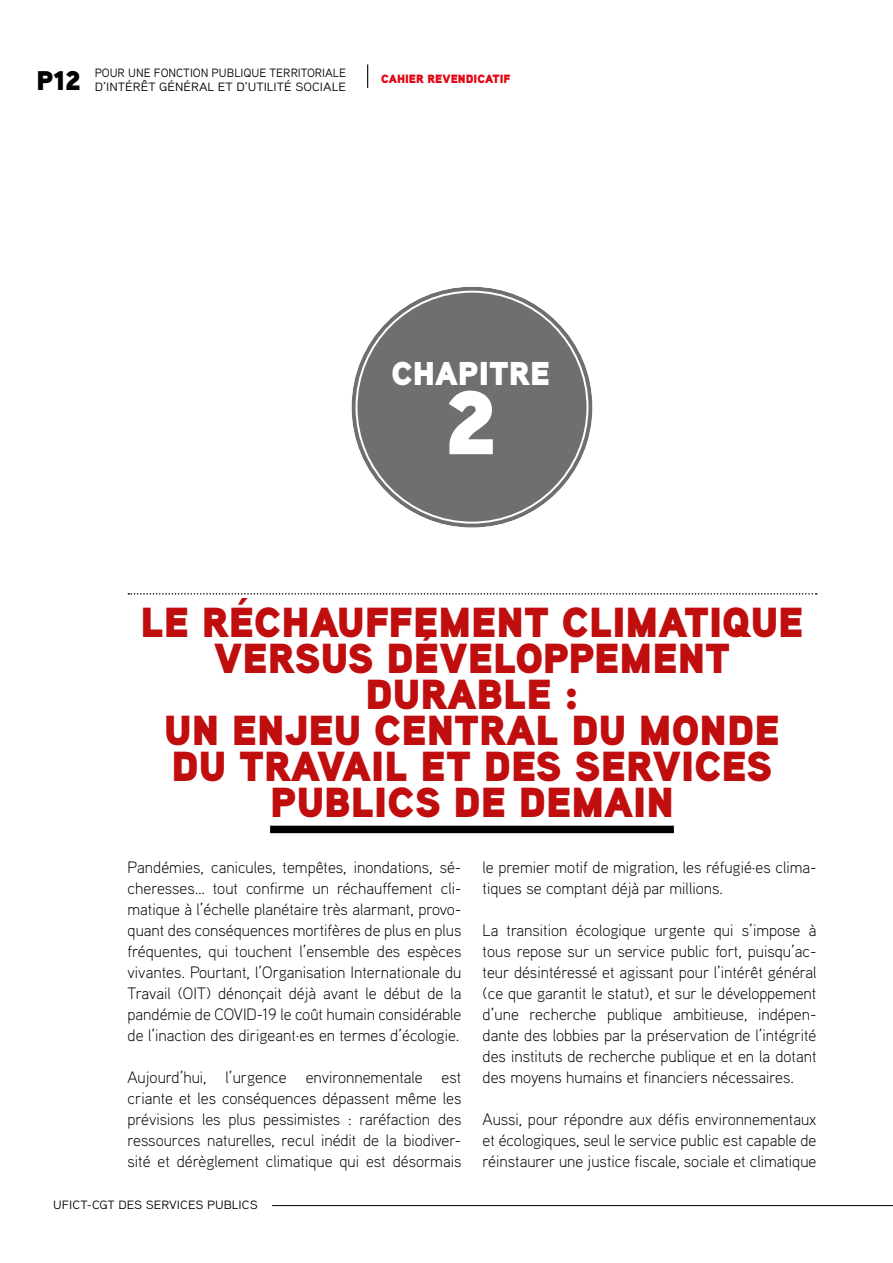
<style>
.page{position:relative;width:893px;height:1263px;background:#fff}
.page>*{position:absolute;margin:0;border:0;box-sizing:border-box;transform-origin:0 0}
.t1{font:90px "Aaux Pro Ultra";color:#fff}
.t2{font:42px/36px "Aaux Pro Ultra";color:#c00d0e;text-align:center}
.t3{font:33px "Aaux Pro Ultra";color:#fff}
.t4{font:27px "Aaux Pro Ultra";color:#000}
.t5{font:300 16.5px/21px "Aaux Pro";color:#000;text-align:justify}
.t6{font:12px "Aaux Pro";color:#000;scale:1.08 1}
.t7{font:12px "Aaux Pro";color:#000}
.t8{font:12px "Aaux Pro Ultra";color:#e30613}
</style>
<div class="page">
<svg style="left:367px;top:64px;width:1px;height:24px"></svg>
<hr style="left:272px;top:1205px;width:621px;height:1px;background:#000">
<svg style="left:128px;top:593px;width:689px;height:2px"></svg>
<div style="left:270px;top:826px;width:404px;height:7px;background:#000"></div>
<div style="left:351px;top:287px;width:241px;height:241px;background:#706f6f;border-radius:50%"></div>
<div style="left:345px;top:281px;width:253px;height:253px;border:6px solid #fff;border-radius:50%"></div>
<p class="t7" style="left:95px;top:65px;width:253px">POUR UNE FONCTION PUBLIQUE TERRITORIALE</p>
<h3 class="t4" style="left:37px;top:63px;width:46px">P12</h3>
<p class="t6" style="left:95px;top:79px;width:234px">D’INTÉRÊT GÉNÉRAL ET D’UTILITÉ SOCIALE</p>
<p class="t8" style="left:381px;top:71px;width:131px">CAHIER REVENDICATIF</p>
<h3 class="t3" style="left:391px;top:352px;width:160px">CHAPITRE</h3>
<h1 class="t1" style="left:445px;top:365px;width:54px">2</h1>
<h2 class="t2" style="left:140px;top:603px;width:665px">LE RÉCHAUFFEMENT CLIMATIQUE<br>VERSUS DÉVELOPPEMENT<br>DURABLE :<br>UN ENJEU CENTRAL DU MONDE<br>DU TRAVAIL ET DES SERVICES<br>PUBLICS DE DEMAIN</h2>
<p class="t5" style="left:128px;top:856px;width:335px">Pandémies, canicules, tempêtes, inondations, sé&shy;cheresses… tout confirme un réchauffement cli&shy;matique à l’échelle planétaire très alarmant, provo&shy;quant des conséquences mortifères de plus en plus fréquentes, qui touchent l’ensemble des espèces vivantes. Pourtant, l’Organisation Internationale du Travail (OIT) dénonçait déjà avant le début de la pandémie de COVID-19 le coût humain considérable de l’inaction des dirigeant·es en termes d’écologie.</p>
<p class="t5" style="left:128px;top:1066px;width:335px">Aujourd’hui, l’urgence environnementale est criante et les conséquences dépassent même les prévisions les plus pessimistes : raréfaction des ressources naturelles, recul inédit de la biodiver&shy;sité et dérèglement climatique qui est désormais</p>
<p class="t6" style="left:53px;top:1197px;width:191px">UFICT-CGT DES SERVICES PUBLICS</p>
<p class="t5" style="left:483px;top:856px;width:335px">le premier motif de migration, les réfugié·es clima&shy;tiques se comptant déjà par millions.</p>
<p class="t5" style="left:483px;top:919px;width:335px">La transition écologique urgente qui s’impose à tous repose sur un service public fort, puisqu’ac&shy;teur désintéressé et agissant pour l’intérêt général (ce que garantit le statut), et sur le développement d’une recherche publique ambitieuse, indépen&shy;dante des lobbies par la préservation de l’intégrité des instituts de recherche publique et en la dotant des moyens humains et financiers nécessaires.</p>
<p class="t5" style="left:483px;top:1108px;width:335px">Aussi, pour répondre aux défis environnementaux et écologiques, seul le service public est capable de réinstaurer une justice fiscale, sociale et climatique</p>
</div>
